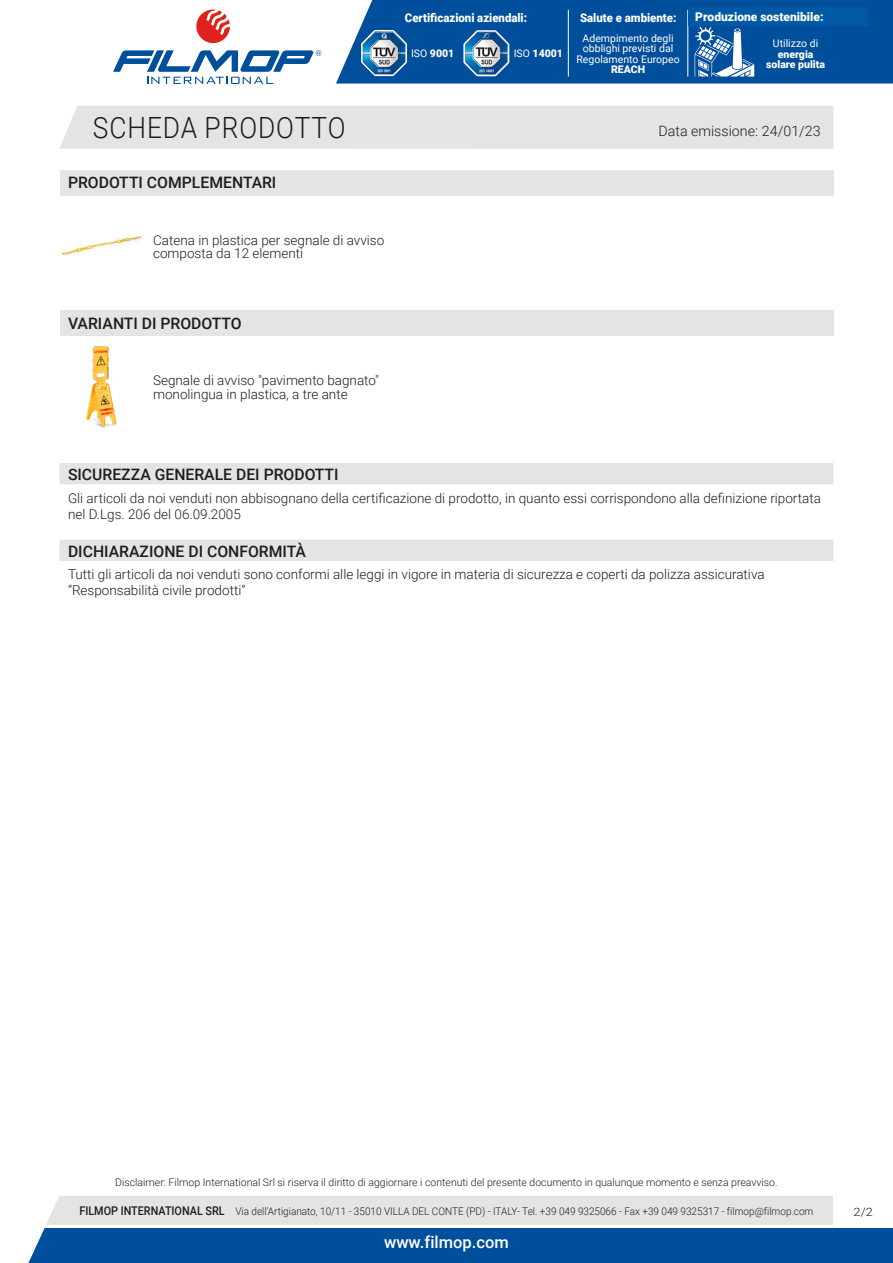
<style>
.page{position:relative;width:893px;height:1263px;background:#fff}
.page>*{position:absolute;margin:0;border:0;box-sizing:border-box;transform-origin:0 0}
.t1{font:300 29.25px "Roboto";letter-spacing:.035em;color:#1d1d1b;scale:.9 1}
.t2{font:500 16.5px "Roboto";color:#fff}
.t3{font:500 15.75px "Roboto";color:#1d1d1b}
.t4{font:300 14.25px "Roboto";color:#1d1d1b}
.t5{font:300 13.5px/13.5px "Roboto";color:#1d1d1b}
.t6{font:900 12px "Roboto";color:#fff;scale:.95 1}
.t7{font:900 12px "Roboto";color:#fff}
.t8{font:300 11.55px "Roboto";color:#1d1d1b;scale:1.11 1}
.t9{font:300 10.5px "Roboto";color:#1d1d1b;scale:.95 1}
.t10{font:300 10.5px "Roboto";color:#1d1d1b}
.t11{font:10.5px/10.5px "Roboto";color:#fff;text-align:center}
.t12{font:900 10.5px/10.5px "Roboto";color:#fff;text-align:center}
.s1{font-weight:400}
.s2{font-weight:500;font-size:12px}
</style>
<div class="page">
<svg style="left:28px;top:1196px;width:865px;height:67px;background:#6793bc"></svg>
<div style="left:60px;top:106px;width:773px;height:43px;background:#e4e4e3"></div>
<svg style="left:196px;top:10px;width:34px;height:34px"></svg>
<svg style="left:113px;top:50px;width:208px;height:34px"></svg>
<svg style="left:336px;top:0;width:557px;height:84px;background:#0d58a1"></svg>
<svg style="left:462px;top:28px;width:49px;height:50px"></svg>
<img style="left:465px;top:32px;width:43px;height:43px">
<svg style="left:360px;top:28px;width:48px;height:49px"></svg>
<img style="left:362px;top:31px;width:44px;height:44px">
<hr style="left:568px;top:10px;width:1px;height:67px;background:#fff">
<hr style="left:688px;top:10px;width:1px;height:67px;background:#fff">
<svg style="left:695px;top:27px;width:59px;height:50px"></svg>
<div style="left:60px;top:170px;width:773px;height:25px;background:#e4e4e3"></div>
<img style="left:61px;top:236px;width:81px;height:19px">
<div style="left:60px;top:311px;width:773px;height:25px;background:#e4e4e3"></div>
<img style="left:86px;top:345px;width:31px;height:83px">
<div style="left:60px;top:463px;width:773px;height:21px;background:#e4e4e3"></div>
<div style="left:60px;top:540px;width:773px;height:21px;background:#e4e4e3"></div>
<hr style="left:45px;top:1225px;width:848px;height:2px;background:#fff">
<div style="left:833px;top:1196px;width:60px;height:31px;background:#fff"></div>
<div style="left:689px;top:8px;width:178px;height:18px;background:#0158a5"></div>
<p class="t6" style="left:405px;top:9px;width:130px">Certificazioni aziendali:</p>
<p class="t12" style="left:411px;top:48px;width:45px"><span class="s1">ISO</span> 9001</p>
<p class="t12" style="left:514px;top:48px;width:51px"><span class="s1">ISO</span> 14001</p>
<p class="t6" style="left:580px;top:9px;width:103px">Salute e ambiente:</p>
<p class="t11" style="left:576px;top:32px;width:105px">Adempimento degli obblighi previsti dal<br>Regolamento Europeo</p>
<p class="t12" style="left:611px;top:64px;width:36px">REACH</p>
<p class="t6" style="left:702px;top:9px;width:125px">Autonomia energetica:</p>
<p class="t11" style="left:773px;top:38px;width:47px">Utilizzo di</p>
<p class="t12" style="left:766px;top:48px;width:60px">energia solare pulita</p>
<p class="t7" style="left:695px;top:9px;width:130px">Produzione sostenibile:</p>
<h1 class="t1" style="left:93px;top:107px;width:282px">SCHEDA PRODOTTO</h1>
<p class="t4" style="left:658px;top:121px;width:164px">Data emissione: 24/01/23</p>
<p class="t3" style="left:68px;top:172px;width:210px">PRODOTTI COMPLEMENTARI</p>
<p class="t5" style="left:153px;top:232px;width:233px">Catena in plastica per segnale di avviso composta da 12 elementi</p>
<p class="t3" style="left:68px;top:312px;width:175px">VARIANTI DI PRODOTTO</p>
<p class="t5" style="left:153px;top:373px;width:227px">Segnale di avviso "pavimento bagnato" monolingua in plastica, a tre ante</p>
<p class="t3" style="left:68px;top:463px;width:272px">SICUREZZA GENERALE DEI PRODOTTI</p>
<p class="t5" style="left:68px;top:489px;width:754px;line-height:16.2px">Gli articoli da noi venduti non abbisognano della certificazione di prodotto, in quanto essi corrispondono alla definizione riportata nel D.Lgs. 206 del 06.09.2005</p>
<p class="t3" style="left:68px;top:540px;width:239px">DICHIARAZIONE DI CONFORMITÀ</p>
<p class="t5" style="left:68px;top:566px;width:698px;line-height:16.2px">Tutti gli articoli da noi venduti sono conformi alle leggi in vigore in materia di sicurezza e coperti da polizza assicurativa “Responsabilità civile prodotti”</p>
<p class="t10" style="left:115px;top:1175px;width:664px">Disclaimer: Filmop International Srl si riserva il diritto di aggiornare i contenuti del presente documento in qualunque momento e senza preavviso.</p>
<p class="t9" style="left:79px;top:1204px;width:774px"><span class="s2">FILMOP INTERNATIONAL SRL</span> Via dell’Artigianato, 10/11 - 35010 VILLA DEL CONTE (PD) - ITALY- Tel. +39 049 9325066 - Fax +39 049 9325317 - filmop@filmop.com</p>
<p class="t2" style="left:384px;top:1230px;width:126px">www.filmop.com</p>
<p class="t8" style="left:854px;top:1204px;width:19px">2/2</p>
</div>
